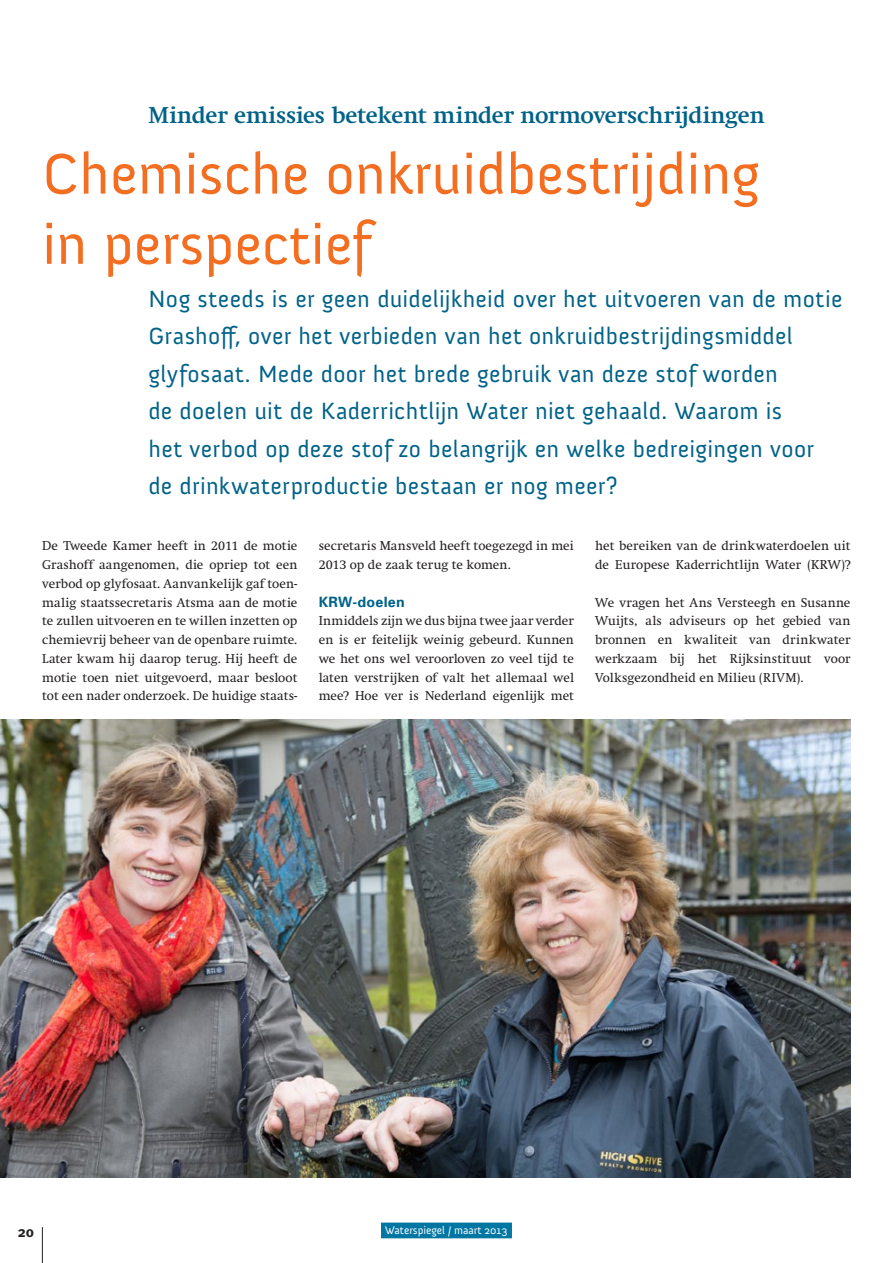
<style>
.page{position:relative;width:893px;height:1263px;background:#fff}
.page>*{position:absolute;margin:0;border:0;box-sizing:border-box;transform-origin:0 0}
.t1{font:58.5px/70.2px "Anivers";color:#f36e21}
.t2{font:24px/37.5px "Anivers";letter-spacing:.015em;color:#006288}
.t3{font:700 22.5px "Swift";letter-spacing:-.005em;color:#006288}
.t4{font:700 15px "Meta Plus";color:#231f20}
.t5{font:700 14.25px "Univers";letter-spacing:.02em;color:#006288}
.t6{font:12.75px/18.8px "Swift";letter-spacing:.01em;color:#231f20;text-align:justify}
.t7{font:11.25px "Anivers";color:#fff}
</style>
<div class="page">
<hr style="left:42px;top:1227px;width:1px;height:36px;background:#231f20">
<div style="left:381px;top:1222px;width:131px;height:16px;background:#0076a3"></div>
<img style="left:0;top:719px;width:850px;height:459px">
<h3 class="t3" style="left:149px;top:102px;width:618px">Minder emissies betekent minder normoverschrijdingen</h3>
<h1 class="t1" style="left:42px;top:140px;width:719px">Chemische onkruidbestrijding in perspectief</h1>
<p class="t2" style="left:149px;top:280px;width:695px">Nog steeds is er geen duidelijkheid over het uitvoeren van de motie Grashoff, over het verbieden van het onkruidbestrijdingsmiddel glyfosaat. Mede door het brede gebruik van deze stof worden<br>de doelen uit de Kaderrichtlijn Water niet gehaald. Waarom is<br>het verbod op deze stof zo belangrijk en welke bedreigingen voor de drinkwaterproductie bestaan er nog meer?</p>
<p class="t6" style="left:42px;top:537px;width:257px">De Tweede Kamer heeft in 2011 de motie Grashoff aangenomen, die opriep tot een verbod op glyfosaat. Aanvankelijk gaf toen&shy;malig staatssecretaris Atsma aan de motie te zullen uitvoeren en te willen inzetten op chemievrij beheer van de openbare ruimte.<br>Later kwam hij daarop terug. Hij heeft de motie toen niet uitgevoerd, maar besloot tot een nader onderzoek. De huidige staats-</p>
<p class="t6" style="left:319px;top:537px;width:257px">secretaris Mansveld heeft toegezegd in mei<br>2013 op de zaak terug te komen.</p>
<p class="t5" style="left:319px;top:592px;width:88px">KRW-doelen</p>
<p class="t6" style="left:319px;top:612px;width:257px">Inmiddels zijn we dus bijna twee jaar verder en is er feitelijk weinig gebeurd. Kunnen we het ons wel veroorloven zo veel tijd te laten verstrijken of valt het allemaal wel mee? Hoe ver is Nederland eigenlijk met</p>
<p class="t6" style="left:595px;top:537px;width:257px">het bereiken van de drinkwaterdoelen uit de Europese Kaderrichtlijn Water (KRW)?</p>
<p class="t6" style="left:595px;top:593px;width:257px">We vragen het Ans Versteegh en Susanne Wuijts, als adviseurs op het gebied van bronnen en kwaliteit van drinkwater werkzaam bij het Rijksinstituut voor Volksgezondheid en Milieu (RIVM).</p>
<p class="t4" style="left:18px;top:1223px;width:18px">20</p>
<p class="t7" style="left:385px;top:1224px;width:124px">Waterspiegel / maart 2013</p>
</div>
